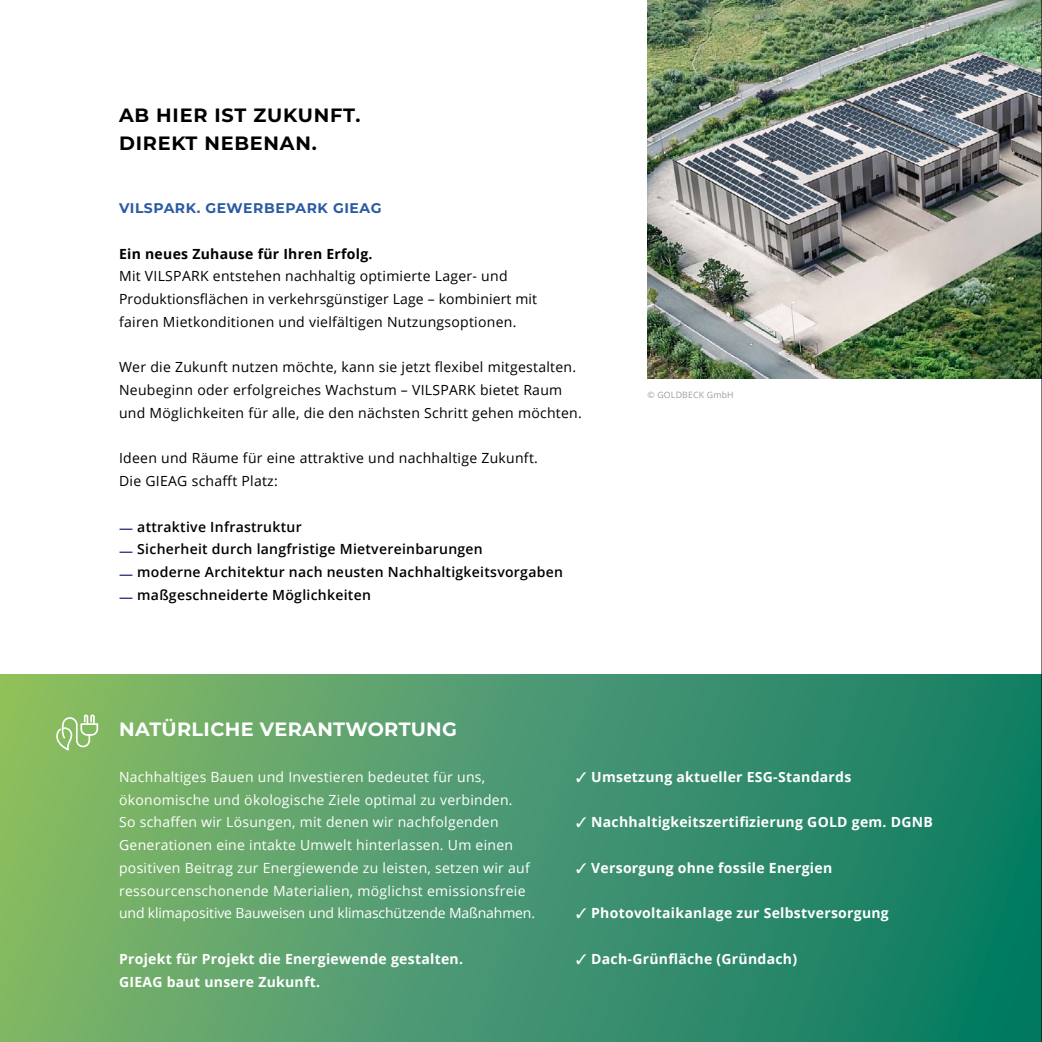
<style>
.page{position:relative;width:1042px;height:1042px;background:#fff}
.page>*{position:absolute;margin:0;border:0;box-sizing:border-box;transform-origin:0 0}
.t1{font:700 19.25px/28px "Montserrat";letter-spacing:.04em;color:#000}
.t2{font:700 19.25px "Montserrat";letter-spacing:.02em;color:#fff}
.t3{font:14px/22.8px "Open Sans";letter-spacing:.02em;color:#000}
.t4{font:14px/22.8px "Open Sans";letter-spacing:.02em;color:#fff}
.t5{font:700 14px/22.8px "Open Sans";letter-spacing:.02em;color:#fff}
.t6{font:600 14px "Open Sans";letter-spacing:.02em;color:#000}
.t7{font:700 14px "Open Sans";letter-spacing:.02em;color:#000}
.t8{font:700 14px "Montserrat";letter-spacing:.04em;color:#295aa4}
.t9{font:8.75px "Open Sans";letter-spacing:.02em;color:#9d9d9c}
.s1{color:#283583}
</style>
<div class="page">
<img style="left:647px;top:0;width:394px;height:378px">
<svg style="left:0;top:675px;width:1041px;height:367px;background:#48986b"></svg>
<svg style="left:56px;top:714px;width:42px;height:36px;background:#a0c984"></svg>
<hr style="left:1041px;top:0;width:1px;height:1042px;background:#000">
<h1 class="t1" style="left:119px;top:100px;width:243px">AB HIER IST ZUKUNFT.<br>DIREKT NEBENAN.</h1>
<p class="t8" style="left:119px;top:198px;width:264px">VILSPARK. GEWERBEPARK GIEAG</p>
<p class="t7" style="left:119px;top:243px;width:255px">Ein neues Zuhause für Ihren Erfolg.</p>
<p class="t3" style="left:119px;top:264px;width:420px">Mit VILSPARK entstehen nachhaltig optimierte Lager- und<br>Produktionsflächen in verkehrsgünstiger Lage – kombiniert mit fairen Mietkonditionen und vielfältigen Nutzungsoptionen.</p>
<p class="t3" style="left:119px;top:355px;width:464px">Wer die Zukunft nutzen möchte, kann sie jetzt flexibel mitgestalten.<br>Neubeginn oder erfolgreiches Wachstum – VILSPARK bietet Raum und Möglichkeiten für alle, die den nächsten Schritt gehen möchten.</p>
<p class="t3" style="left:119px;top:446px;width:420px">Ideen und Räume für eine attraktive und nachhaltige Zukunft.<br>Die GIEAG schafft Platz:</p>
<p class="t6" style="left:119px;top:517px;width:184px"><span class="s1">—</span> attraktive Infrastruktur</p>
<p class="t6" style="left:119px;top:540px;width:365px"><span class="s1">—</span> Sicherheit durch langfristige Mietvereinbarungen</p>
<p class="t6" style="left:119px;top:562px;width:445px"><span class="s1">—</span> moderne Architektur nach neusten Nachhaltigkeitsvorgaben</p>
<p class="t6" style="left:119px;top:585px;width:253px"><span class="s1">—</span> maßgeschneiderte Möglichkeiten</p>
<h1 class="t2" style="left:119px;top:716px;width:339px">NATÜRLICHE VERANTWORTUNG</h1>
<p class="t9" style="left:647px;top:389px;width:88px">© GOLDBECK GmbH</p>
<p class="t4" style="left:119px;top:765px;width:417px">Nachhaltiges Bauen und Investieren bedeutet für uns, ökonomische und ökologische Ziele optimal zu verbinden.<br>So schaffen wir Lösungen, mit denen wir nachfolgenden Generationen eine intakte Umwelt hinterlassen. Um einen positiven Beitrag zur Energiewende zu leisten, setzen wir auf ressourcenschonende Materialien, möglichst emissionsfreie und klimapositive Bauweisen und klimaschützende Maßnahmen.</p>
<p class="t5" style="left:119px;top:947px;width:345px">Projekt für Projekt die Energiewende gestalten.<br>GIEAG baut unsere Zukunft.</p>
<p class="t5" style="left:576px;top:765px;width:277px">✓ Umsetzung aktueller ESG-Standards</p>
<p class="t5" style="left:576px;top:810px;width:358px">✓ Nachhaltigkeitszertifizierung GOLD gem. DGNB</p>
<p class="t5" style="left:576px;top:856px;width:258px">✓ Versorgung ohne fossile Energien</p>
<p class="t5" style="left:576px;top:901px;width:314px">✓ Photovoltaikanlage zur Selbstversorgung</p>
<p class="t5" style="left:576px;top:947px;width:222px">✓ Dach-Grünfläche (Gründach)</p>
</div>
